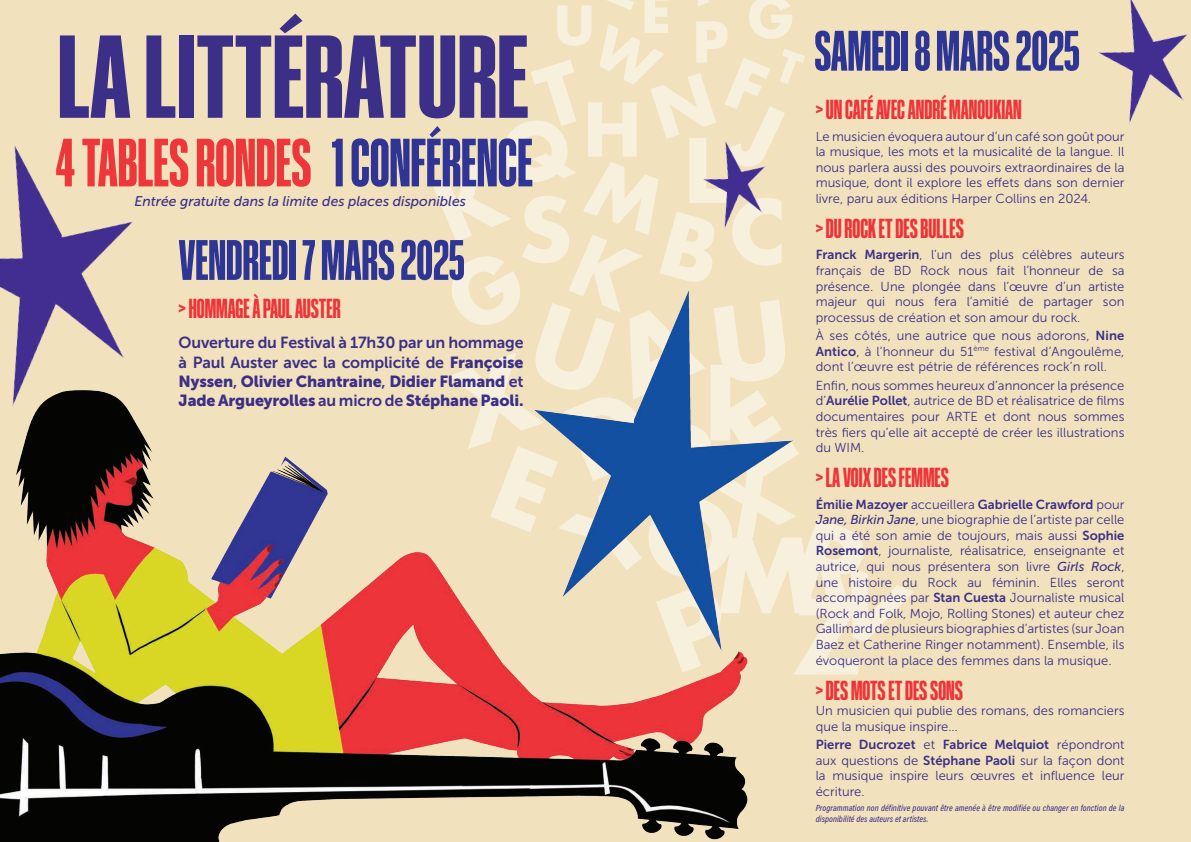
<style>
.page{position:relative;width:1191px;height:842px;background:#f1e2bd}
.page>*{position:absolute;margin:0;border:0;box-sizing:border-box;transform-origin:0 0}
.t1{font:124px "Coolvetica Compressed Hv";color:#3b2f88;scale:1.18 1}
.t2{font:71.8px "Coolvetica Compressed Hv";color:#ee373a}
.t3{font:60px "Coolvetica Compressed Hv";color:#2e3695}
.t4{font:29px "Coolvetica Compressed Hv";color:#ee3439}
.t5{font:16px/19.2px "Museo Sans 700";letter-spacing:-.01em;color:#3b2f88;text-align:justify}
.t6{font:italic 14px "Museo Sans 500";color:#3b2f88}
.t7{font:13px/15.6px "Museo Sans 300";color:#3b2f88;text-align:justify}
.t8{font:italic 500 9px/10.8px "Acumin Pro Cond";letter-spacing:.01em;color:#3b2f88}
.s1{color:#303595}
.s2{font-family:"Museo Sans 900"}
.s3{font-family:"Museo Sans 700"}
.s4{font-family:"Museo Sans 500";font-style:italic}
</style>
<div class="page">
<img style="left:0;top:420px;width:748px;height:422px">
<svg style="left:639px;top:519px;width:274px;height:156px"></svg>
<svg style="left:431px;top:0;width:374px;height:570px"></svg>
<img style="left:0;top:146px;width:134px;height:274px">
<img style="left:1098px;top:0;width:90px;height:123px">
<img style="left:697px;top:139px;width:74px;height:95px">
<img style="left:534px;top:291px;width:259px;height:359px">
<p class="t1" style="left:58px;top:6px;width:400px">LA LITTÉRATURE</p>
<p class="t2" style="left:55px;top:122px;width:479px">4 TABLES RONDES <span class="s1">1 CONFÉRENCE</span></p>
<p class="t6" style="left:135px;top:193px;width:333px">Entrée gratuite dans la limite des places disponibles</p>
<p class="t3" style="left:179px;top:226px;width:288px">VENDREDI 7 MARS 2025</p>
<p class="t4" style="left:179px;top:292px;width:163px">&gt; HOMMAGE À PAUL AUSTER</p>
<p class="t5" style="left:179px;top:333px;width:346px">Ouverture du Festival à 17h30 par un hommage à Paul Auster avec la complicité de <span class="s2">Françoise Nyssen</span>, <span class="s2">Olivier Chantraine</span>, <span class="s2">Didier Flamand</span> et <span class="s2">Jade Argueyrolles</span> au micro de <span class="s2">Stéphane Paoli.</span></p>
<p class="t3" style="left:814px;top:17px;width:267px">SAMEDI 8 MARS 2025</p>
<p class="t4" style="left:815px;top:93px;width:207px">&gt; UN CAFÉ AVEC ANDRÉ MANOUKIAN</p>
<p class="t7" style="left:815px;top:128px;width:310px">Le musicien évoquera autour d’un café son goût pour la musique, les mots et la musicalité de la langue. Il nous parlera aussi des pouvoirs extraordinaires de la musique, dont il explore les effets dans son dernier livre, paru aux éditions Harper Collins en 2024.</p>
<p class="t4" style="left:815px;top:212px;width:150px">&gt; DU ROCK ET DES BULLES</p>
<p class="t7" style="left:815px;top:247px;width:310px"><span class="s3">Franck Margerin</span>, l’un des plus célèbres auteurs français de BD Rock nous fait l’honneur de sa présence. Une plongée dans l’œuvre d’un artiste majeur qui nous fera l’amitié de partager son processus de création et son amour du rock.</p>
<p class="t7" style="left:815px;top:328px;width:310px">À ses côtés, une autrice que nous adorons, <span class="s3">Nine Antico</span>, à l’honneur du 51<sup>ème</sup> festival d’Angoulême, dont l’œuvre est pétrie de références rock’n roll.</p>
<p class="t7" style="left:815px;top:378px;width:310px">Enfin, nous sommes heureux d’annoncer la présence d’<span class="s3">Aurélie Pollet</span>, autrice de BD et réalisatrice de films documentaires pour ARTE et dont nous sommes très fiers qu’elle ait accepté de créer les illustrations du WIM.</p>
<p class="t4" style="left:815px;top:461px;width:135px">&gt; LA VOIX DES FEMMES</p>
<p class="t7" style="left:815px;top:496px;width:310px"><span class="s3">Émilie Mazoyer</span> accueillera <span class="s3">Gabrielle Crawford</span> pour <span class="s4">Jane, Birkin Jane</span>, une biographie de l’artiste par celle qui a été son amie de toujours, mais aussi <span class="s3">Sophie Rosemont</span>, journaliste, réalisatrice, enseignante et autrice, qui nous présentera son livre <span class="s4">Girls Rock</span>, une histoire du Rock au féminin. Elles seront accompagnées par <span class="s3">Stan Cuesta</span> Journaliste musical (Rock and Folk, Mojo, Rolling Stones) et auteur chez Gallimard de plusieurs biographies d’artistes (sur Joan Baez et Catherine Ringer notamment). Ensemble, ils évoqueront la place des femmes dans la musique.</p>
<p class="t4" style="left:815px;top:673px;width:149px">&gt; DES MOTS ET DES SONS</p>
<p class="t7" style="left:815px;top:703px;width:310px">Un musicien qui publie des romans, des romanciers que la musique inspire…</p>
<p class="t7" style="left:815px;top:737px;width:310px"><span class="s3">Pierre Ducrozet</span> et <span class="s3">Fabrice Melquiot</span> répondront aux questions de <span class="s3">Stéphane Paoli</span> sur la façon dont la musique inspire leurs œuvres et influence leur écriture.</p>
<p class="t8" style="left:815px;top:802px;width:310px">Programmation non définitive pouvant être amenée à être modifiée ou changer en fonction de la disponibilité des auteurs et artistes.</p>
</div>
